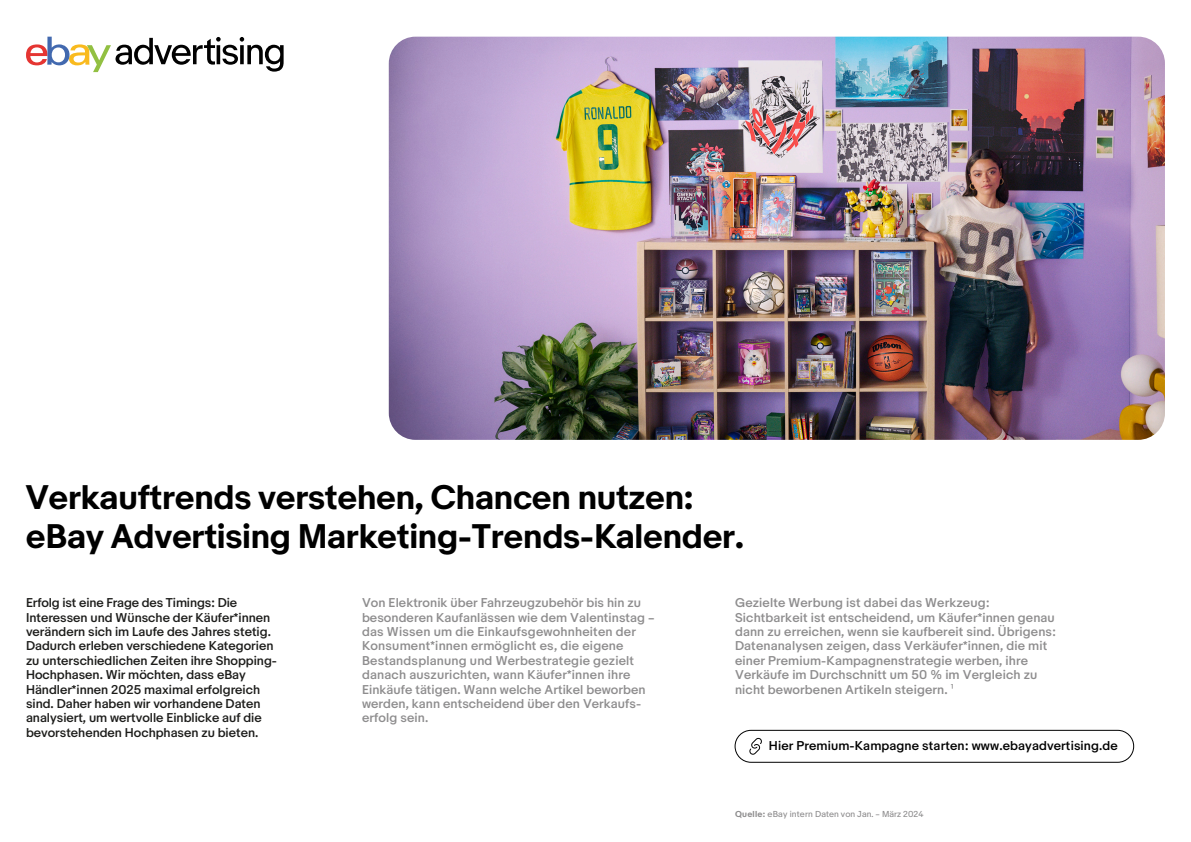
<style>
.page{position:relative;width:1191px;height:842px;background:#fff}
.page>*{position:absolute;margin:0;border:0;box-sizing:border-box;transform-origin:0 0}
.t1{font:700 32px/38.4px "Market Sans";letter-spacing:-.01em;color:#000}
.t2{font:500 12px/14.4px "Market Sans";letter-spacing:.01em;color:#8e8d8e}
.t3{font:500 12px/14.4px "Market Sans";color:#1d1d1b}
.t4{font:500 12px "Market Sans";letter-spacing:.01em;color:#000}
.t5{font:8.1px "Market Sans";letter-spacing:.01em;color:#8e8d8e}
.s1{font-family:"Myriad Pro";font-weight:400}
.s2{font-weight:700}
</style>
<div class="page">
<svg style="left:26px;top:37px;width:258px;height:35px"></svg>
<img style="left:389px;top:37px;width:776px;height:403px">
<div style="left:734px;top:730px;width:400px;height:33px;border:1px solid #000;border-radius:16px"></div>
<svg style="left:749px;top:737px;width:12px;height:18px"></svg>
<h1 class="t1" style="left:26px;top:480px;width:719px">Verkauftrends verstehen, Chancen nutzen: eBay Advertising Marketing-Trends-Kalender.</h1>
<p class="t3" style="left:26px;top:596px;width:252px">Erfolg ist eine Frage des Timings: Die Interessen und Wünsche der Käufer*innen verändern sich im Laufe des Jahres stetig.<br>Dadurch erleben verschiedene Kategorien zu unterschiedlichen Zeiten ihre Shopping-Hochphasen. Wir möchten, dass eBay Händler*innen 2025 maximal erfolgreich sind. Daher haben wir vorhandene Daten analysiert, um wertvolle Einblicke auf die bevorstehenden Hochphasen zu bieten.</p>
<p class="t2" style="left:362px;top:596px;width:294px">Von Elektronik über Fahrzeugzubehör bis hin zu besonderen Kaufanlässen wie dem Valentinstag – das Wissen um die Einkaufsgewohnheiten der Konsument*innen ermöglicht es, die eigene Bestandsplanung und Werbestrategie gezielt danach auszurichten, wann Käufer*innen ihre Einkäufe tätigen. Wann welche Artikel beworben werden, kann entscheidend über den Verkaufs&shy;erfolg sein.</p>
<p class="t2" style="left:735px;top:596px;width:322px">Gezielte Werbung ist dabei das Werkzeug:<br>Sichtbarkeit ist entscheidend, um Käufer*innen genau dann zu erreichen, wenn sie kaufbereit sind. Übrigens:<br>Datenanalysen zeigen, dass Verkäufer*innen, die mit einer Premium-Kampagnenstrategie werben, ihre Verkäufe im Durchschnitt um 50 % im Vergleich zu nicht beworbenen Artikeln steigern. <span class="s1">¹</span></p>
<p class="t4" style="left:769px;top:738px;width:350px">Hier Premium-Kampagne starten: www.ebayadvertising.de</p>
<p class="t5" style="left:735px;top:809px;width:190px"><span class="s2">Quelle:</span> eBay intern Daten von Jan. – März 2024</p>
</div>
